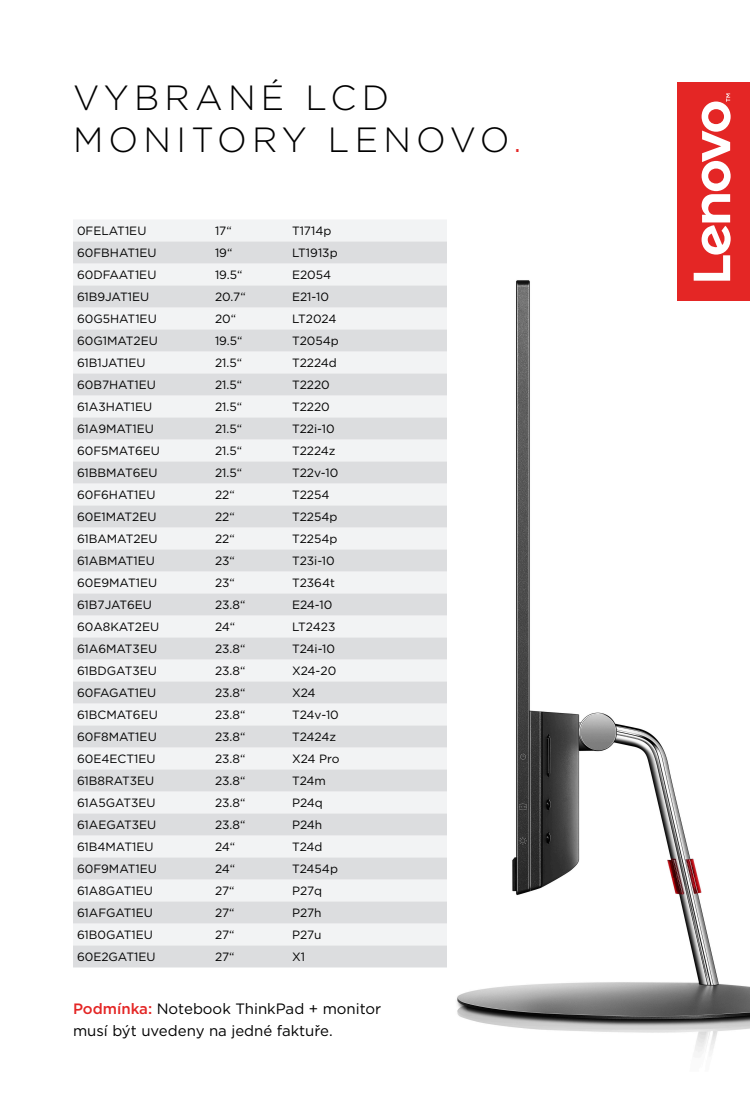
<style>
.page{position:relative;width:750px;height:1100px;background:#fff}
.page>*{position:absolute;margin:0;border:0;box-sizing:border-box;transform-origin:0 0}
.t1{font:300 35px/42px "Gotham";letter-spacing:.15em;color:#000}
.t2{font:15px/22px "Gotham";color:#000}
.t3{font:12px "Gotham";color:#000}
.s1{color:#e42625}
.s2{font-weight:500;color:#e42625}
</style>
<div class="page">
<img style="left:419px;top:280px;width:331px;height:773px">
<div style="left:73px;top:220px;width:374px;height:725px;background:#f2f3f4"></div>
<div style="left:73px;top:241px;width:374px;height:22px;background:#dcdddf"></div>
<div style="left:73px;top:285px;width:374px;height:22px;background:#dcdddf"></div>
<div style="left:73px;top:329px;width:374px;height:22px;background:#dcdddf"></div>
<div style="left:73px;top:373px;width:374px;height:22px;background:#dcdddf"></div>
<div style="left:73px;top:417px;width:374px;height:22px;background:#dcdddf"></div>
<div style="left:73px;top:461px;width:374px;height:22px;background:#dcdddf"></div>
<div style="left:73px;top:505px;width:374px;height:22px;background:#dcdddf"></div>
<div style="left:73px;top:549px;width:374px;height:22px;background:#dcdddf"></div>
<div style="left:73px;top:593px;width:374px;height:22px;background:#dcdddf"></div>
<div style="left:73px;top:637px;width:374px;height:22px;background:#dcdddf"></div>
<div style="left:73px;top:681px;width:374px;height:22px;background:#dcdddf"></div>
<div style="left:73px;top:725px;width:374px;height:22px;background:#dcdddf"></div>
<div style="left:73px;top:769px;width:374px;height:22px;background:#dcdddf"></div>
<div style="left:73px;top:813px;width:374px;height:22px;background:#dcdddf"></div>
<div style="left:73px;top:857px;width:374px;height:22px;background:#dcdddf"></div>
<div style="left:73px;top:901px;width:374px;height:22px;background:#dcdddf"></div>
<div style="left:73px;top:945px;width:374px;height:22px;background:#dcdddf"></div>
<div style="left:677px;top:82px;width:73px;height:219px;background:#e42625"></div>
<svg style="left:694px;top:94px;width:37px;height:187px"></svg>
<p class="t1" style="left:73px;top:76px;width:450px">VYBRANÉ LCD<br>MONITORY LENOVO<span class="s1">.</span></p>
<p class="t3" style="left:77px;top:223px;width:71px">0FELAT1EU</p>
<p class="t3" style="left:215px;top:223px;width:18px">17“</p>
<p class="t3" style="left:292px;top:223px;width:41px">T1714p</p>
<p class="t3" style="left:77px;top:245px;width:81px">60FBHAT1EU</p>
<p class="t3" style="left:215px;top:245px;width:19px">19“</p>
<p class="t3" style="left:292px;top:245px;width:47px">LT1913p</p>
<p class="t3" style="left:77px;top:267px;width:81px">60DFAAT1EU</p>
<p class="t3" style="left:215px;top:267px;width:29px">19.5“</p>
<p class="t3" style="left:292px;top:267px;width:41px">E2054</p>
<p class="t3" style="left:77px;top:289px;width:74px">61B9JAT1EU</p>
<p class="t3" style="left:215px;top:289px;width:32px">20.7“</p>
<p class="t3" style="left:292px;top:289px;width:38px">E21-10</p>
<p class="t3" style="left:77px;top:311px;width:81px">60G5HAT1EU</p>
<p class="t3" style="left:215px;top:311px;width:23px">20“</p>
<p class="t3" style="left:292px;top:311px;width:46px">LT2024</p>
<p class="t3" style="left:77px;top:333px;width:82px">60G1MAT2EU</p>
<p class="t3" style="left:215px;top:333px;width:29px">19.5“</p>
<p class="t3" style="left:292px;top:333px;width:48px">T2054p</p>
<p class="t3" style="left:77px;top:355px;width:70px">61B1JAT1EU</p>
<p class="t3" style="left:215px;top:355px;width:29px">21.5“</p>
<p class="t3" style="left:292px;top:355px;width:46px">T2224d</p>
<p class="t3" style="left:77px;top:377px;width:80px">60B7HAT1EU</p>
<p class="t3" style="left:215px;top:377px;width:29px">21.5“</p>
<p class="t3" style="left:292px;top:377px;width:39px">T2220</p>
<p class="t3" style="left:77px;top:399px;width:77px">61A3HAT1EU</p>
<p class="t3" style="left:215px;top:399px;width:29px">21.5“</p>
<p class="t3" style="left:292px;top:399px;width:39px">T2220</p>
<p class="t3" style="left:77px;top:421px;width:79px">61A9MAT1EU</p>
<p class="t3" style="left:215px;top:421px;width:29px">21.5“</p>
<p class="t3" style="left:292px;top:421px;width:44px">T22i-10</p>
<p class="t3" style="left:77px;top:443px;width:85px">60F5MAT6EU</p>
<p class="t3" style="left:215px;top:443px;width:29px">21.5“</p>
<p class="t3" style="left:292px;top:443px;width:45px">T2224z</p>
<p class="t3" style="left:77px;top:465px;width:82px">61BBMAT6EU</p>
<p class="t3" style="left:215px;top:465px;width:29px">21.5“</p>
<p class="t3" style="left:292px;top:465px;width:48px">T22v-10</p>
<p class="t3" style="left:77px;top:487px;width:80px">60F6HAT1EU</p>
<p class="t3" style="left:215px;top:487px;width:21px">22“</p>
<p class="t3" style="left:292px;top:487px;width:39px">T2254</p>
<p class="t3" style="left:77px;top:509px;width:81px">60E1MAT2EU</p>
<p class="t3" style="left:215px;top:509px;width:21px">22“</p>
<p class="t3" style="left:292px;top:509px;width:47px">T2254p</p>
<p class="t3" style="left:77px;top:531px;width:82px">61BAMAT2EU</p>
<p class="t3" style="left:215px;top:531px;width:21px">22“</p>
<p class="t3" style="left:292px;top:531px;width:47px">T2254p</p>
<p class="t3" style="left:77px;top:553px;width:79px">61ABMAT1EU</p>
<p class="t3" style="left:215px;top:553px;width:21px">23“</p>
<p class="t3" style="left:292px;top:553px;width:44px">T23i-10</p>
<p class="t3" style="left:77px;top:575px;width:82px">60E9MAT1EU</p>
<p class="t3" style="left:215px;top:575px;width:21px">23“</p>
<p class="t3" style="left:292px;top:575px;width:44px">T2364t</p>
<p class="t3" style="left:77px;top:597px;width:77px">61B7JAT6EU</p>
<p class="t3" style="left:215px;top:597px;width:32px">23.8“</p>
<p class="t3" style="left:292px;top:597px;width:42px">E24-10</p>
<p class="t3" style="left:77px;top:619px;width:84px">60A8KAT2EU</p>
<p class="t3" style="left:215px;top:619px;width:22px">24“</p>
<p class="t3" style="left:292px;top:619px;width:45px">LT2423</p>
<p class="t3" style="left:77px;top:641px;width:82px">61A6MAT3EU</p>
<p class="t3" style="left:215px;top:641px;width:32px">23.8“</p>
<p class="t3" style="left:292px;top:641px;width:45px">T24i-10</p>
<p class="t3" style="left:77px;top:663px;width:81px">61BDGAT3EU</p>
<p class="t3" style="left:215px;top:663px;width:32px">23.8“</p>
<p class="t3" style="left:292px;top:663px;width:46px">X24-20</p>
<p class="t3" style="left:77px;top:685px;width:81px">60FAGAT1EU</p>
<p class="t3" style="left:215px;top:685px;width:32px">23.8“</p>
<p class="t3" style="left:292px;top:685px;width:25px">X24</p>
<p class="t3" style="left:77px;top:707px;width:82px">61BCMAT6EU</p>
<p class="t3" style="left:215px;top:707px;width:32px">23.8“</p>
<p class="t3" style="left:292px;top:707px;width:48px">T24v-10</p>
<p class="t3" style="left:77px;top:729px;width:81px">60F8MAT1EU</p>
<p class="t3" style="left:215px;top:729px;width:32px">23.8“</p>
<p class="t3" style="left:292px;top:729px;width:46px">T2424z</p>
<p class="t3" style="left:77px;top:751px;width:80px">60E4ECT1EU</p>
<p class="t3" style="left:215px;top:751px;width:32px">23.8“</p>
<p class="t3" style="left:292px;top:751px;width:49px">X24 Pro</p>
<p class="t3" style="left:77px;top:773px;width:79px">61B8RAT3EU</p>
<p class="t3" style="left:215px;top:773px;width:32px">23.8“</p>
<p class="t3" style="left:292px;top:773px;width:35px">T24m</p>
<p class="t3" style="left:77px;top:795px;width:80px">61A5GAT3EU</p>
<p class="t3" style="left:215px;top:795px;width:32px">23.8“</p>
<p class="t3" style="left:292px;top:795px;width:32px">P24q</p>
<p class="t3" style="left:77px;top:817px;width:81px">61AEGAT3EU</p>
<p class="t3" style="left:215px;top:817px;width:32px">23.8“</p>
<p class="t3" style="left:292px;top:817px;width:32px">P24h</p>
<p class="t3" style="left:77px;top:839px;width:78px">61B4MAT1EU</p>
<p class="t3" style="left:215px;top:839px;width:22px">24“</p>
<p class="t3" style="left:292px;top:839px;width:32px">T24d</p>
<p class="t3" style="left:77px;top:861px;width:81px">60F9MAT1EU</p>
<p class="t3" style="left:215px;top:861px;width:22px">24“</p>
<p class="t3" style="left:292px;top:861px;width:47px">T2454p</p>
<p class="t3" style="left:77px;top:883px;width:77px">61A8GAT1EU</p>
<p class="t3" style="left:215px;top:883px;width:21px">27“</p>
<p class="t3" style="left:292px;top:883px;width:32px">P27q</p>
<p class="t3" style="left:77px;top:905px;width:78px">61AFGAT1EU</p>
<p class="t3" style="left:215px;top:905px;width:21px">27“</p>
<p class="t3" style="left:292px;top:905px;width:31px">P27h</p>
<p class="t3" style="left:77px;top:927px;width:78px">61B0GAT1EU</p>
<p class="t3" style="left:215px;top:927px;width:21px">27“</p>
<p class="t3" style="left:292px;top:927px;width:31px">P27u</p>
<p class="t3" style="left:77px;top:949px;width:80px">60E2GAT1EU</p>
<p class="t3" style="left:215px;top:949px;width:21px">27“</p>
<p class="t3" style="left:292px;top:949px;width:14px">X1</p>
<p class="t2" style="left:73px;top:998px;width:310px"><span class="s2">Podmínka:</span> Notebook ThinkPad + monitor musí být uvedeny na jedné faktuře.</p>
</div>
